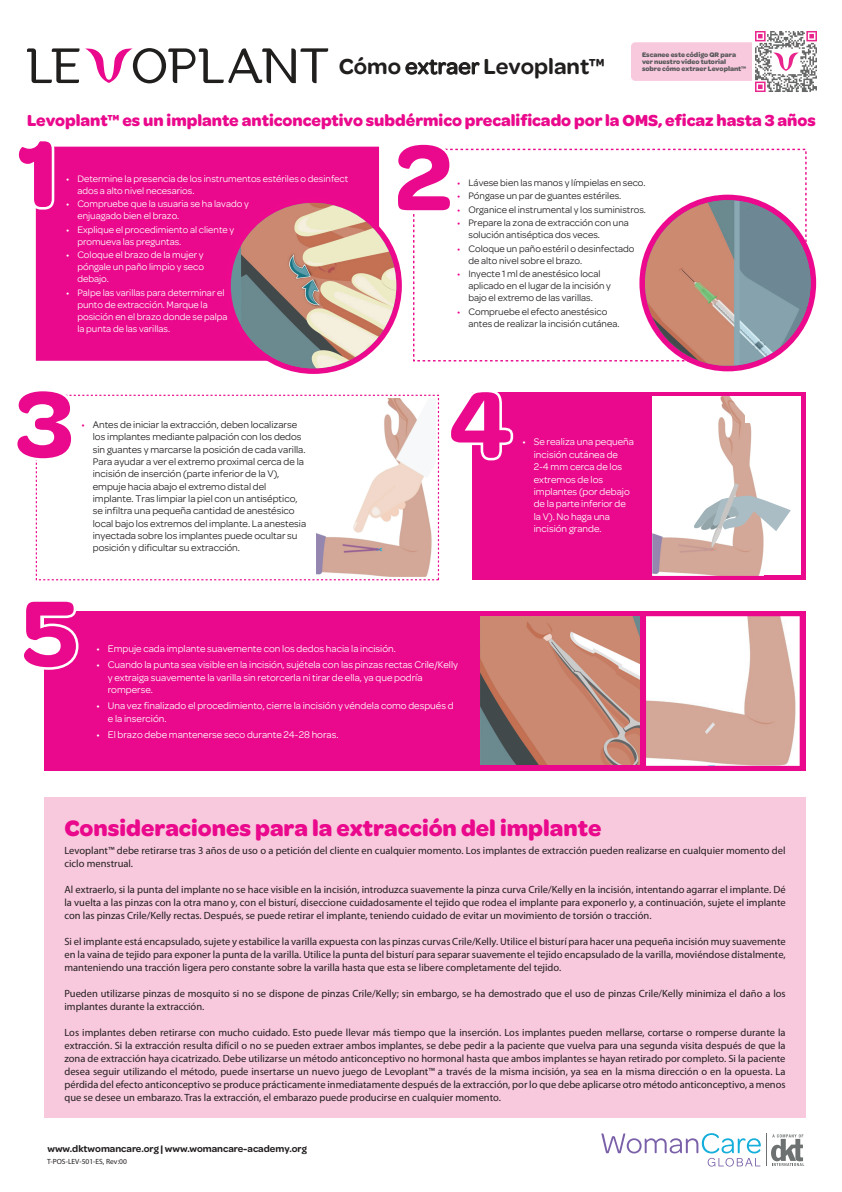
<style>
.page{position:relative;width:842px;height:1192px;background:#fff}
.page>*{position:absolute;margin:0;border:0;box-sizing:border-box;transform-origin:0 0}
.t1{font:700 102.9px "Omnes";color:#ea098c}
.t2{font:700 23.75px "Omnes";color:#ea098c}
.t3{font:600 23.15px "Omnes";color:#211e1e}
.t4{font:700 17px "Omnes";color:#ea098c}
.t5{font:10.5px/13px "Myriad Pro";color:#231f20;text-align:justify}
.t6{font:10.3px/12.3px "Omnes";color:#fff}
.t7{font:10.3px/12.3px "Omnes";color:#231f20}
.t8{font:600 10.1px "Omnes";color:#231f20}
.t9{font:10px/12px "Omnes";color:#231f20}
.t10{font:10px/12px "Omnes";color:#fff}
.t11{font:7.5px "Myriad Pro";color:#231f20}
.t12{font:700 7.05px/7px "Omnes";color:#58595b}
.s1{font-weight:500}
.s2{color:#ed028c}
.s3{font-size:10.45px;color:#ed028c}
.s4{font-size:10.45px}
</style>
<div class="page">
<div style="left:45px;top:797px;width:761px;height:321px;background:#f8c8dc"></div>
<div style="left:472px;top:392px;width:334px;height:188px;background:#ea098c"></div>
<div style="left:652px;top:397px;width:149px;height:178px;background:#fff"></div>
<svg style="left:771px;top:1134px;width:33px;height:32px"></svg>
<svg style="left:601px;top:1133px;width:160px;height:34px"></svg>
<hr style="left:766px;top:1134px;width:1px;height:32px;background:#6e7172">
<div style="left:36px;top:147px;width:343px;height:214px;background:#ea098c"></div>
<svg style="left:35px;top:146px;width:21px;height:65px"></svg>
<svg style="left:413px;top:148px;width:394px;height:214px"></svg>
<svg style="left:413px;top:148px;width:41px;height:66px"></svg>
<div style="left:36px;top:395px;width:403px;height:185px;border:1px dashed #ea098c"></div>
<svg style="left:35px;top:394px;width:40px;height:68px"></svg>
<svg style="left:472px;top:392px;width:42px;height:69px"></svg>
<div style="left:45px;top:611px;width:761px;height:160px;background:#ea098c"></div>
<svg style="left:44px;top:611px;width:35px;height:60px"></svg>
<img style="left:480px;top:616px;width:159px;height:149px">
<img style="left:646px;top:616px;width:154px;height:150px">
<svg style="left:225px;top:197px;width:177px;height:177px;background:#c43591"></svg>
<img style="left:241px;top:203px;width:155px;height:165px">
<div style="left:639px;top:195px;width:177px;height:176px;background:#ec098d;border-radius:50%"></div>
<img style="left:645px;top:200px;width:166px;height:166px;border-radius:81px">
<img style="left:316px;top:399px;width:116px;height:177px">
<img style="left:652px;top:397px;width:112px;height:178px">
<svg style="left:691px;top:483px;width:100px;height:65px"></svg>
<div style="left:745px;top:403px;width:20px;height:19px;background:#fff"></div>
<svg style="left:27px;top:48px;width:52px;height:35px"></svg>
<svg style="left:85px;top:48px;width:243px;height:35px"></svg>
<div style="left:631px;top:42px;width:137px;height:39px;background:#f8c8dc;border-radius:4px"></div>
<img style="left:753px;top:31px;width:64px;height:61px">
<p class="t12" style="left:642px;top:51px;width:95px">Escanee este código QR para ver nuestro video tutorial</p>
<h3 class="t3" style="left:339px;top:50px;width:267px">Cómo <span class="s1">extraer</span> Levoplant™</h3>
<p class="t12" style="left:642px;top:65px;width:106px">sobre cómo extraer Levoplant™</p>
<h3 class="t4" style="left:27px;top:108px;width:790px">Levoplant™ es un implante anticonceptivo subdérmico precalificado por la OMS, eficaz hasta 3 años</h3>
<h1 class="t1" style="left:16px;top:100px;width:45px">1</h1>
<p class="t10" style="left:77px;top:173px;width:272px;text-indent:-11px">• Determine la presencia de los instrumentos estériles o desinfect ados a alto nivel necesarios.</p>
<p class="t10" style="left:77px;top:198px;width:173px;text-indent:-11px">• Compruebe que la usuaria se ha lavado y enjuagado bien el brazo.</p>
<p class="t10" style="left:77px;top:224px;width:158px;text-indent:-11px">• Explique el procedimiento al cliente y promueva las preguntas.</p>
<p class="t10" style="left:77px;top:249px;width:128px;text-align:justify;text-indent:-11px">• Coloque el brazo de la mujer y póngale un paño limpio y seco debajo.</p>
<p class="t10" style="left:77px;top:287px;width:152px;text-indent:-11px">• Palpe las varillas para determinar el punto de extracción. Marque la posición en el brazo donde se palpa la punta de las varillas.</p>
<h1 class="t1" style="left:394px;top:104px;width:61px">2</h1>
<p class="t9" style="left:457px;top:176px;width:190px"><span class="s2">•</span> Lávese bien las manos y límpielas en seco.</p>
<p class="t9" style="left:457px;top:190px;width:166px"><span class="s2">•</span> Póngase un par de guantes estériles.</p>
<p class="t9" style="left:457px;top:203px;width:190px"><span class="s2">•</span> Organice el instrumental y los suministros.</p>
<p class="t9" style="left:468px;top:217px;width:162px;text-indent:-11px"><span class="s2">•</span> Prepare la zona de extracción con una solución antiséptica dos veces.</p>
<p class="t9" style="left:468px;top:242px;width:168px;text-indent:-11px"><span class="s2">•</span> Coloque un paño estéril o desinfectado de alto nivel sobre el brazo.</p>
<p class="t9" style="left:468px;top:268px;width:144px;text-indent:-11px"><span class="s2">•</span> Inyecte 1 ml de anestésico local aplicado en el lugar de la incisión y bajo el extremo de las varillas.</p>
<p class="t9" style="left:468px;top:305px;width:153px;text-indent:-11px"><span class="s2">•</span> Compruebe el efecto anestésico antes de realizar la incisión cutánea.</p>
<h1 class="t1" style="left:15px;top:351px;width:61px">3</h1>
<h1 class="t1" style="left:448px;top:351px;width:66px">4</h1>
<p class="t7" style="left:93px;top:418px;width:215px;text-indent:-11px"><span class="s3">•</span> Antes de iniciar la extracción, deben localizarse los implantes mediante palpación con los dedos sin guantes y marcarse la posición de cada varilla.<br>Para ayudar a ver el extremo proximal cerca de la incisión de inserción (parte inferior de la V), empuje hacia abajo el extremo distal del implante. Tras limpiar la piel con un antiséptico, se infiltra una pequeña cantidad de anestésico local bajo los extremos del implante. La anestesia inyectada sobre los implantes puede ocultar su posición y dificultar su extracción.</p>
<p class="t6" style="left:534px;top:436px;width:102px;text-indent:-11px"><span class="s4">•</span> Se realiza una pequeña incisión cutánea de<br>2-4 mm cerca de los extremos de los implantes (por debajo de la parte inferior de la V). No haga una incisión grande.</p>
<h1 class="t1" style="left:21px;top:560px;width:59px">5</h1>
<p class="t6" style="left:96px;top:642px;width:301px">• Empuje cada implante suavemente con los dedos hacia la incisión.</p>
<p class="t6" style="left:108px;top:659px;width:352px;text-indent:-11px">• Cuando la punta sea visible en la incisión, sujétela con las pinzas rectas Crile/Kelly y extraiga suavemente la varilla sin retorcerla ni tirar de ella, ya que podría romperse.</p>
<p class="t6" style="left:108px;top:700px;width:347px;text-indent:-11px">• Una vez finalizado el procedimiento, cierre la incisión y véndela como después d e la inserción.</p>
<p class="t6" style="left:96px;top:728px;width:244px">• El brazo debe mantenerse seco durante 24-28 horas.</p>
<h2 class="t2" style="left:64px;top:811px;width:538px">Consideraciones para la extracción del implante</h2>
<p class="t5" style="left:64px;top:843px;width:723px">Levoplant™ debe retirarse tras 3 años de uso o a petición del cliente en cualquier momento. Los implantes de extracción pueden realizarse en cualquier momento del ciclo menstrual.</p>
<p class="t5" style="left:64px;top:882px;width:723px">Al extraerlo, si la punta del implante no se hace visible en la incisión, introduzca suavemente la pinza curva Crile/Kelly en la incisión, intentando agarrar el implante. Dé la vuelta a las pinzas con la otra mano y, con el bisturí, diseccione cuidadosamente el tejido que rodea el implante para exponerlo y, a continuación, sujete el implante con las pinzas Crile/Kelly rectas. Después, se puede retirar el implante, teniendo cuidado de evitar un movimiento de torsión o tracción.</p>
<p class="t5" style="left:64px;top:934px;width:723px">Si el implante está encapsulado, sujete y estabilice la varilla expuesta con las pinzas curvas Crile/Kelly. Utilice el bisturí para hacer una pequeña incisión muy suavemente en la vaina de tejido para exponer la punta de la varilla. Utilice la punta del bisturí para separar suavemente el tejido encapsulado de la varilla, moviéndose distalmente, manteniendo una tracción ligera pero constante sobre la varilla hasta que esta se libere completamente del tejido.</p>
<p class="t5" style="left:64px;top:986px;width:723px">Pueden utilizarse pinzas de mosquito si no se dispone de pinzas Crile/Kelly; sin embargo, se ha demostrado que el uso de pinzas Crile/Kelly minimiza el daño a los implantes durante la extracción.</p>
<p class="t5" style="left:64px;top:1025px;width:723px">Los implantes deben retirarse con mucho cuidado. Esto puede llevar más tiempo que la inserción. Los implantes pueden mellarse, cortarse o romperse durante la extracción. Si la extracción resulta difícil o no se pueden extraer ambos implantes, se debe pedir a la paciente que vuelva para una segunda visita después de que la zona de extracción haya cicatrizado. Debe utilizarse un método anticonceptivo no hormonal hasta que ambos implantes se hayan retirado por completo. Si la paciente desea seguir utilizando el método, puede insertarse un nuevo juego de Levoplant™ a través de la misma incisión, ya sea en la misma dirección o en la opuesta. La pérdida del efecto anticonceptivo se produce prácticamente inmediatamente después de la extracción, por lo que debe aplicarse otro método anticonceptivo, a menos que se desee un embarazo. Tras la extracción, el embarazo puede producirse en cualquier momento.</p>
<p class="t8" style="left:47px;top:1141px;width:261px">www.dktwomancare.org | www.womancare-academy.org</p>
<p class="t11" style="left:47px;top:1157px;width:81px">T-POS-LEV-501-ES, Rev:00</p>
</div>
